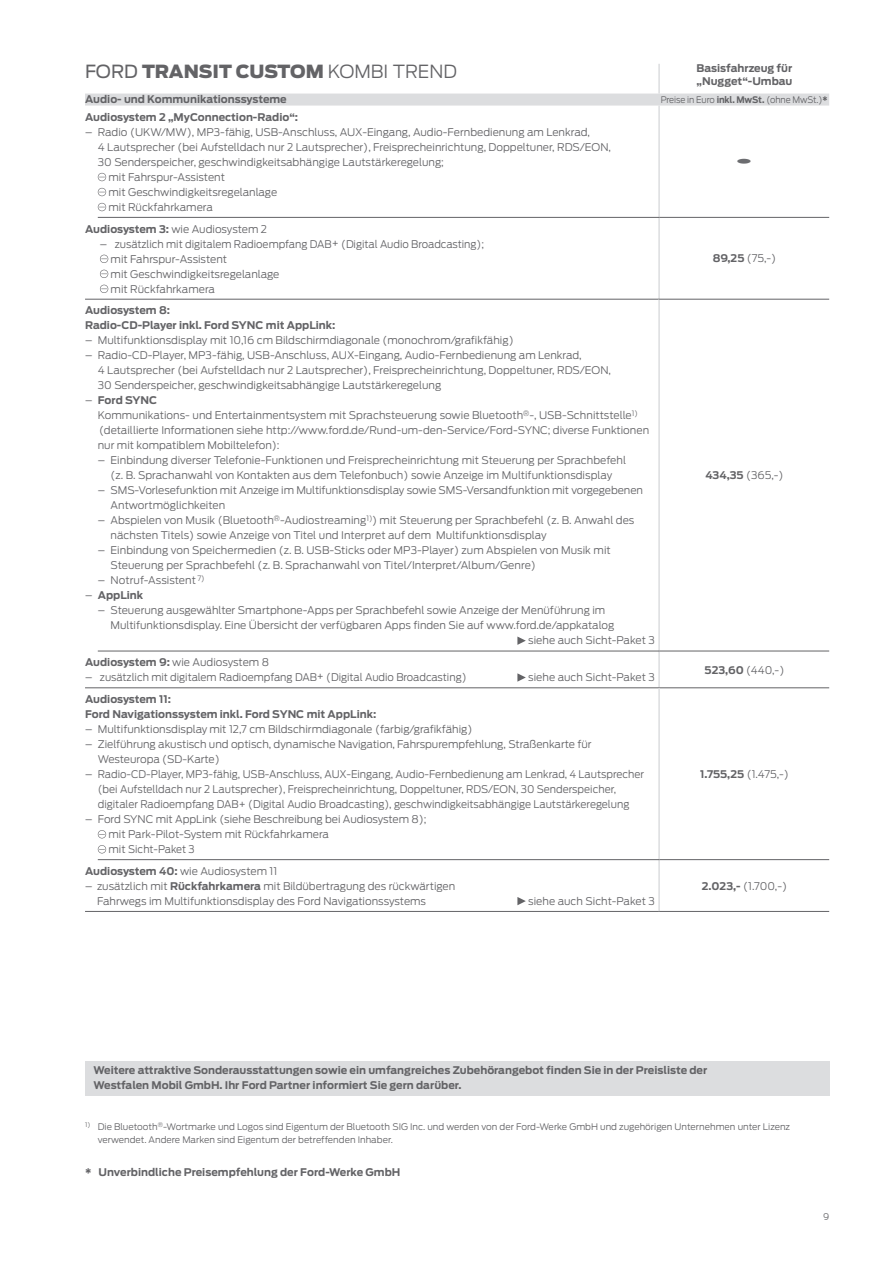
<style>
.page{position:relative;width:893px;height:1263px;background:#fff}
.page>*{position:absolute;margin:0;border:0;box-sizing:border-box;transform-origin:0 0}
.t1{font:900 18px "Ford Antenna";color:#636366}
.t2{font:300 10.5px/15px "Ford Antenna";color:#636366}
.t3{font:700 10.5px/15px "Ford Antenna";color:#636366}
.t4{font:300 9px/13.5px "Ford Antenna";color:#636366}
.t5{font:300 9px "Ford Antenna";color:#636366;scale:.94 1}
.s1{font-weight:400}
.s2{font-weight:300}
.s3{font-weight:700}
</style>
<div class="page">
<svg style="left:85px;top:94px;width:744px;height:12px;background:#dddee0"></svg>
<hr style="left:658px;top:217px;width:2px;height:82px;background:#dcdddf">
<hr style="left:658px;top:651px;width:2px;height:37px;background:#dcdddf">
<hr style="left:659px;top:687px;width:170px;height:1px;background:#636366">
<hr style="left:658px;top:106px;width:2px;height:111px;background:#dcdddf">
<hr style="left:85px;top:299px;width:574px;height:1px;background:#636366">
<hr style="left:658px;top:299px;width:2px;height:352px;background:#dcdddf">
<hr style="left:85px;top:911px;width:574px;height:1px;background:#636366">
<hr style="left:658px;top:860px;width:2px;height:51px;background:#dcdddf">
<hr style="left:660px;top:217px;width:169px;height:1px;background:#636366">
<hr style="left:659px;top:299px;width:170px;height:1px;background:#636366">
<hr style="left:660px;top:651px;width:169px;height:1px;background:#636366">
<hr style="left:660px;top:859px;width:169px;height:1px;background:#636366">
<hr style="left:659px;top:911px;width:170px;height:1px;background:#636366">
<hr style="left:85px;top:687px;width:574px;height:1px;background:#636366">
<hr style="left:658px;top:688px;width:2px;height:172px;background:#dcdddf">
<hr style="left:98px;top:217px;width:562px;height:1px;background:#636366">
<svg style="left:98px;top:173px;width:8px;height:8px"></svg>
<svg style="left:98px;top:188px;width:8px;height:8px"></svg>
<svg style="left:98px;top:203px;width:8px;height:8px"></svg>
<svg style="left:100px;top:255px;width:8px;height:8px"></svg>
<svg style="left:100px;top:270px;width:8px;height:8px"></svg>
<svg style="left:100px;top:285px;width:8px;height:8px"></svg>
<hr style="left:98px;top:651px;width:562px;height:1px;background:#636366">
<svg style="left:517px;top:636px;width:9px;height:9px"></svg>
<svg style="left:517px;top:673px;width:9px;height:9px"></svg>
<hr style="left:98px;top:859px;width:562px;height:1px;background:#636366">
<svg style="left:98px;top:830px;width:8px;height:8px"></svg>
<svg style="left:98px;top:845px;width:8px;height:8px"></svg>
<svg style="left:517px;top:897px;width:9px;height:8px"></svg>
<hr style="left:658px;top:64px;width:2px;height:30px;background:#dcdddf">
<div style="left:85px;top:1061px;width:744px;height:34px;background:#dcdddf"></div>
<h1 class="t1" style="left:85px;top:55px;width:373px"><span class="s1">FORD</span> TRANSIT CUSTOM <span class="s2">KOMBI TREND</span></h1>
<p class="t3" style="left:697px;top:61px;width:97px;line-height:12.6px">Basisfahrzeug für „Nugget“-Umbau</p>
<p class="t3" style="left:85px;top:91px;width:203px">Audio- und Kommunikationssysteme</p>
<p class="t5" style="left:661px;top:92px;width:179px">Preise in Euro <span class="s3">inkl. MwSt.</span> (ohne MwSt.)<span class="s3">*</span></p>
<p class="t3" style="left:85px;top:108px;width:215px">Audiosystem 2 „MyConnection-Radio“:</p>
<p class="t2" style="left:85px;top:123px;width:506px">– Radio (UKW/MW), MP3-fähig, USB-Anschluss, AUX-Eingang, Audio-Fernbedienung am Lenkrad,</p>
<p class="t2" style="left:98px;top:138px;width:515px">4 Lautsprecher (bei Aufstelldach nur 2 Lautsprecher), Freisprecheinrichtung, Doppeltuner, RDS/EON,</p>
<p class="t2" style="left:98px;top:153px;width:348px">30 Senderspeicher, geschwindigkeitsabhängige Lautstärkeregelung;</p>
<p class="t2" style="left:109px;top:168px;width:118px">mit Fahrspur-Assistent</p>
<p class="t2" style="left:109px;top:183px;width:170px">mit Geschwindigkeitsregelanlage</p>
<p class="t2" style="left:109px;top:198px;width:106px">mit Rückfahrkamera</p>
<p class="t2" style="left:85px;top:220px;width:184px"><span class="s3">Audiosystem 3:</span> wie Audiosystem 2</p>
<p class="t2" style="left:111px;top:235px;width:375px;text-indent:-11px">– zusätzlich mit digitalem Radioempfang DAB+ (Digital Audio Broadcasting); mit Fahrspur-Assistent<br>mit Geschwindigkeitsregelanlage<br>mit Rückfahrkamera</p>
<p class="t2" style="left:713px;top:250px;width:65px"><span class="s3">89,25</span> (75,-)</p>
<p class="t3" style="left:85px;top:302px;width:252px">Audiosystem 8:<br>Radio-CD-Player inkl. Ford SYNC mit AppLink:</p>
<p class="t2" style="left:85px;top:332px;width:430px">– Multifunktionsdisplay mit 10,16 cm Bildschirmdiagonale (monochrom/grafikfähig)</p>
<p class="t2" style="left:98px;top:347px;width:515px;text-indent:-13px">– Radio-CD-Player, MP3-fähig, USB-Anschluss, AUX-Eingang, Audio-Fernbedienung am Lenkrad,<br>4 Lautsprecher (bei Aufstelldach nur 2 Lautsprecher), Freisprecheinrichtung, Doppeltuner, RDS/EON,<br>30 Senderspeicher, geschwindigkeitsabhängige Lautstärkeregelung</p>
<p class="t2" style="left:98px;top:392px;width:553px;text-indent:-13px">– <span class="s3">Ford SYNC<br></span>Kommunikations- und Entertainmentsystem mit Sprachsteuerung sowie Bluetooth<sup>®</sup>-, USB-Schnittstelle<sup>1) </sup>(detaillierte Informationen siehe http://www.ford.de/Rund-um-den-Service/Ford-SYNC; diverse Funktionen nur mit kompatiblem Mobiltelefon):</p>
<p class="t2" style="left:98px;top:452px;width:530px;text-align:center">– Einbindung diverser Telefonie-Funktionen und Freisprecheinrichtung mit Steuerung per Sprachbefehl (z. B. Sprachanwahl von Kontakten aus dem Telefonbuch) sowie Anzeige im Multifunktionsdisplay</p>
<p class="t2" style="left:111px;top:482px;width:534px;text-indent:-13px">– SMS-Vorlesefunktion mit Anzeige im Multifunktionsdisplay sowie SMS-Versandfunktion mit vorgegebenen<br>Antwortmöglichkeiten</p>
<p class="t2" style="left:111px;top:512px;width:525px;text-indent:-13px">– Abspielen von Musik (Bluetooth<sup>®</sup>-Audiostreaming<sup>1)</sup>) mit Steuerung per Sprachbefehl (z. B. Anwahl des nächsten Titels) sowie Anzeige von Titel und Interpret auf dem Multifunktionsdisplay</p>
<p class="t2" style="left:111px;top:542px;width:502px;text-indent:-13px">– Einbindung von Speichermedien (z. B. USB-Sticks oder MP3-Player) zum Abspielen von Musik mit<br>Steuerung per Sprachbefehl (z. B. Sprachanwahl von Titel/Interpret/Album/Genre)</p>
<p class="t2" style="left:98px;top:572px;width:108px">– Notruf-Assistent <sup>7)</sup></p>
<p class="t3" style="left:85px;top:587px;width:60px"><span class="s2">–</span> AppLink</p>
<p class="t2" style="left:98px;top:602px;width:509px">– Steuerung ausgewählter Smartphone-Apps per Sprachbefehl sowie Anzeige der Menüführung im</p>
<p class="t2" style="left:111px;top:617px;width:505px">Multifunktionsdisplay. Eine Übersicht der verfügbaren Apps finden Sie auf www.ford.de/appkatalog</p>
<p class="t2" style="left:528px;top:632px;width:128px">siehe auch Sicht-Paket 3</p>
<p class="t2" style="left:85px;top:654px;width:186px"><span class="s3">Audiosystem 9:</span> wie Audiosystem 8</p>
<p class="t2" style="left:85px;top:669px;width:383px">– zusätzlich mit digitalem Radioempfang DAB+ (Digital Audio Broadcasting)</p>
<p class="t2" style="left:528px;top:669px;width:128px">siehe auch Sicht-Paket 3</p>
<p class="t3" style="left:85px;top:691px;width:293px">Audiosystem 11:<br>Ford Navigationssystem inkl. Ford SYNC mit AppLink:</p>
<p class="t2" style="left:85px;top:720px;width:389px">– Multifunktionsdisplay mit 12,7 cm Bildschirmdiagonale (farbig/grafikfähig)</p>
<p class="t2" style="left:98px;top:735px;width:495px;text-indent:-13px">– Zielführung akustisch und optisch, dynamische Navigation, Fahrspurempfehlung, Straßenkarte für<br>Westeuropa (SD-Karte)</p>
<p class="t2" style="left:98px;top:765px;width:548px;text-indent:-13px">– Radio-CD-Player, MP3-fähig, USB-Anschluss, AUX-Eingang, Audio-Fernbedienung am Lenkrad, 4 Lautsprecher (bei Aufstelldach nur 2 Lautsprecher), Freisprecheinrichtung, Doppeltuner, RDS/EON, 30 Senderspeicher, digitaler Radioempfang DAB+ (Digital Audio Broadcasting), geschwindigkeitsabhängige Lautstärkeregelung</p>
<p class="t2" style="left:109px;top:810px;width:320px;text-indent:-23px">– Ford SYNC mit AppLink (siehe Beschreibung bei Audiosystem 8); mit Park-Pilot-System mit Rückfahrkamera<br>mit Sicht-Paket 3</p>
<p class="t2" style="left:85px;top:862px;width:194px"><span class="s3">Audiosystem 40:</span> wie Audiosystem 11</p>
<p class="t2" style="left:97px;top:877px;width:360px;text-indent:-12px">– zusätzlich mit <span class="s3">Rückfahrkamera</span> mit Bildübertragung des rückwärtigen<br>Fahrwegs im Multifunktionsdisplay des Ford Navigationssystems</p>
<p class="t2" style="left:528px;top:892px;width:128px">siehe auch Sicht-Paket 3</p>
<p class="t2" style="left:705px;top:467px;width:80px"><span class="s3">434,35</span> (365,-)</p>
<p class="t2" style="left:705px;top:661px;width:81px"><span class="s3">523,60</span> (440,-)</p>
<p class="t2" style="left:700px;top:765px;width:90px"><span class="s3">1.755,25</span> (1.475,-)</p>
<p class="t2" style="left:702px;top:877px;width:87px"><span class="s3">2.023,-</span> (1.700,-)</p>
<p class="t3" style="left:94px;top:1061px;width:615px">Weitere attraktive Sonderausstattungen sowie ein umfangreiches Zubehörangebot finden Sie in der Preisliste der<br>Westfalen Mobil GmbH. Ihr Ford Partner informiert Sie gern darüber.</p>
<p class="t4" style="left:98px;top:1119px;width:694px;text-indent:-13px"><sup>1)</sup> Die Bluetooth<sup>®</sup>-Wortmarke und Logos sind Eigentum der Bluetooth SIG Inc. und werden von der Ford-Werke GmbH und zugehörigen Unternehmen unter Lizenz verwendet. Andere Marken sind Eigentum der betreffenden Inhaber.</p>
<p class="t3" style="left:85px;top:1164px;width:317px">* Unverbindliche Preisempfehlung der Ford-Werke GmbH</p>
<p class="t4" style="left:823px;top:1209px;width:8px">9</p>
</div>
